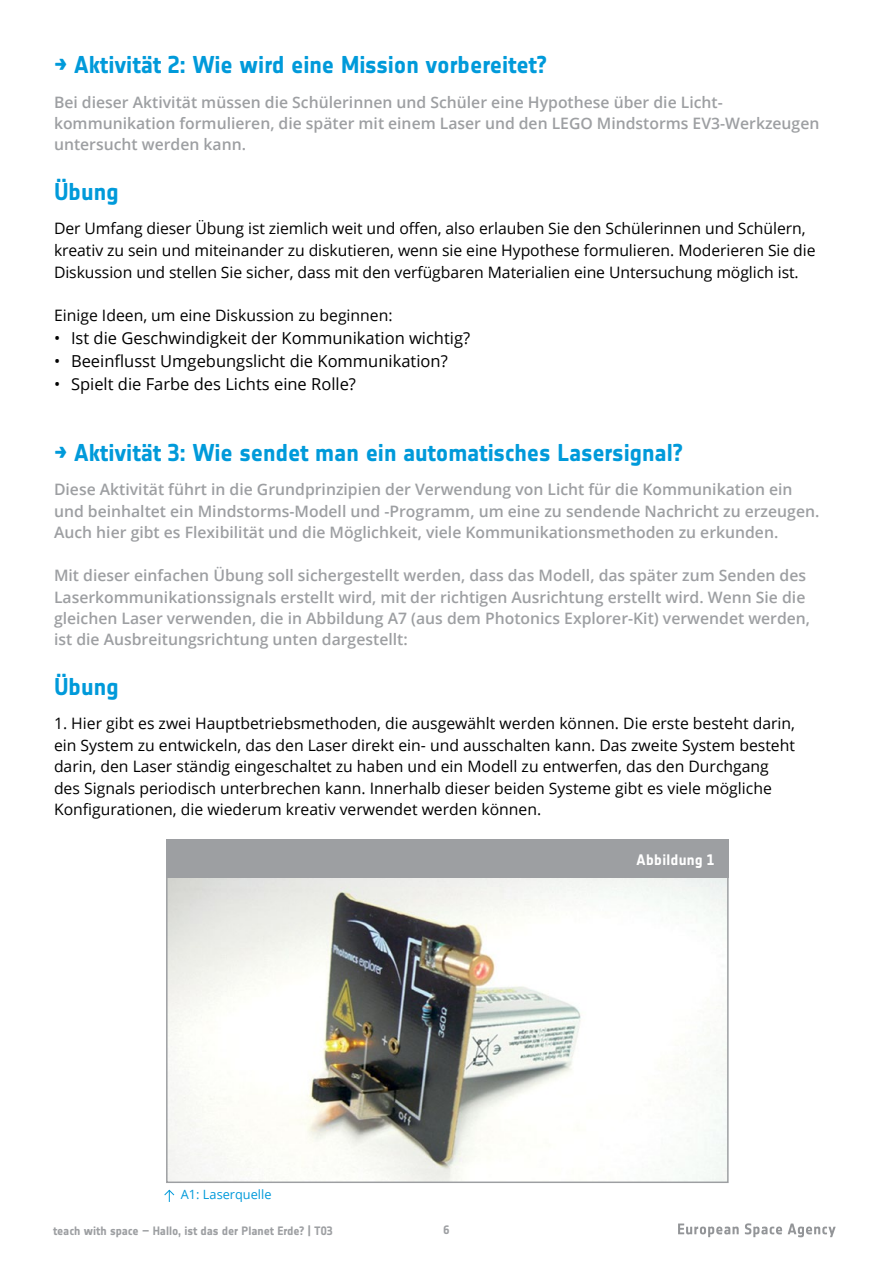
<style>
.page{position:relative;width:893px;height:1263px;background:#fff}
.page>*{position:absolute;margin:0;border:0;box-sizing:border-box;transform-origin:0 0}
.t1{font:700 24px "Notes Esa";letter-spacing:-.005em;color:#009ada}
.t2{font:16.5px "Open Sans";color:#000}
.t3{font:600 15.75px/21.5px "Open Sans";color:#9d9fa2}
.t4{font:15.75px/21.5px "Open Sans";color:#000}
.t5{font:700 15px "Notes Esa";letter-spacing:.015em;color:#fff}
.t6{font:12.75px "Open Sans";color:#009ada}
.t7{font:700 12px "Notes Esa";letter-spacing:-.005em;color:#9d9fa2}
</style>
<div class="page">
<svg style="left:678px;top:1223px;width:158px;height:14px"></svg>
<svg style="left:164px;top:1189px;width:11px;height:13px"></svg>
<img style="left:169px;top:878px;width:557px;height:302px">
<div style="left:166px;top:839px;width:563px;height:39px;background:#9d9fa2"></div>
<h1 class="t1" style="left:54px;top:51px;width:495px">→ Aktivität 2: Wie wird eine Mission vorbereitet?</h1>
<p class="t3" style="left:54px;top:91px;width:767px">Bei dieser Aktivität müssen die Schülerinnen und Schüler eine Hypothese über die Licht&shy;kommunikation formulieren, die später mit einem Laser und den LEGO Mindstorms EV3‑Werkzeugen untersucht werden kann.</p>
<h1 class="t1" style="left:54px;top:177px;width:66px">Übung</h1>
<p class="t4" style="left:54px;top:217px;width:763px;line-height:21.9px">Der Umfang dieser Übung ist ziemlich weit und offen, also erlauben Sie den Schülerinnen und Schülern, kreativ zu sein und miteinander zu diskutieren, wenn sie eine Hypothese formulieren. Moderieren Sie die<br>Diskussion und stellen Sie sicher, dass mit den verfügbaren Materialien eine Untersuchung möglich ist.</p>
<p class="t4" style="left:54px;top:304px;width:340px">Einige Ideen, um eine Diskussion zu beginnen:</p>
<p class="t2" style="left:54px;top:327px;width:418px">• Ist die Geschwindigkeit der Kommunikation wichtig?</p>
<p class="t2" style="left:54px;top:350px;width:395px">• Beeinflusst Umgebungslicht die Kommunikation?</p>
<p class="t2" style="left:54px;top:373px;width:304px">• Spielt die Farbe des Lichts eine Rolle?</p>
<h1 class="t1" style="left:54px;top:439px;width:631px">→ Aktivität 3: Wie sendet man ein automatisches Lasersignal?</h1>
<p class="t3" style="left:54px;top:479px;width:767px">Diese Aktivität führt in die Grundprinzipien der Verwendung von Licht für die Kommunikation ein und beinhaltet ein Mindstorms-Modell und -Programm, um eine zu sendende Nachricht zu erzeugen.<br>Auch hier gibt es Flexibilität und die Möglichkeit, viele Kommunikationsmethoden zu erkunden.</p>
<p class="t3" style="left:54px;top:564px;width:758px">Mit dieser einfachen Übung soll sichergestellt werden, dass das Modell, das später zum Senden des Laserkommunikationssignals erstellt wird, mit der richtigen Ausrichtung erstellt wird. Wenn Sie die gleichen Laser verwenden, die in Abbildung A7 (aus dem Photonics Explorer-Kit) verwendet werden, ist die Ausbreitungsrichtung unten dargestellt:</p>
<h1 class="t1" style="left:54px;top:673px;width:66px">Übung</h1>
<p class="t4" style="left:54px;top:712px;width:742px">1. Hier gibt es zwei Hauptbetriebsmethoden, die ausgewählt werden können. Die erste besteht darin, ein System zu entwickeln, das den Laser direkt ein- und ausschalten kann. Das zweite System besteht darin, den Laser ständig eingeschaltet zu haben und ein Modell zu entwerfen, das den Durchgang des Signals periodisch unterbrechen kann. Innerhalb dieser beiden Systeme gibt es viele mögliche Konfigurationen, die wiederum kreativ verwendet werden können.</p>
<p class="t6" style="left:181px;top:1185px;width:92px">A1: Laserquelle</p>
<p class="t7" style="left:53px;top:1224px;width:281px">teach with space – Hallo, ist das der Planet Erde? | T03</p>
<p class="t7" style="left:443px;top:1223px;width:7px">6</p>
<p class="t5" style="left:637px;top:850px;width:79px">Abbildung 1</p>
</div>
